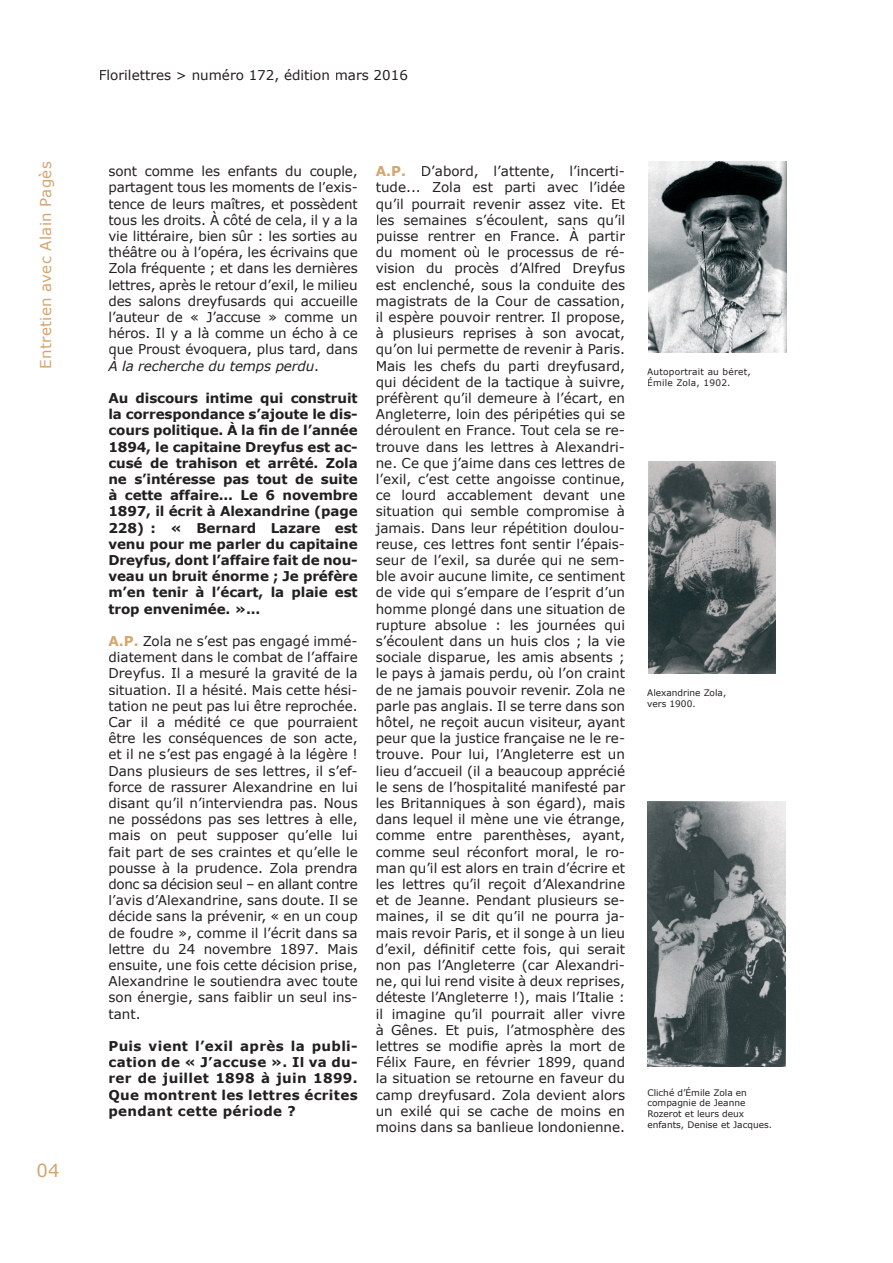
<style>
.page{position:relative;width:893px;height:1263px;background:#fff}
.page>*{position:absolute;margin:0;border:0;box-sizing:border-box;transform-origin:0 0}
.t1{font:18px "Verdana";color:#d5a56f}
.t2{font:15px "Verdana";letter-spacing:.02em;color:#d5a56f}
.t3{font:13.5px/16.2px "Verdana";color:#231f20;text-align:justify}
.t4{font:700 13.5px/16.2px "Verdana";letter-spacing:-.01em;color:#231f20;text-align:justify}
.t5{font:italic 13.5px "Verdana";letter-spacing:-.01em;color:#231f20}
.t6{font:9px/10.8px "Verdana";color:#231f20}
.t7{font:9px "Verdana";letter-spacing:.025em;color:#231f20}
.s1{font-style:normal}
.s2{font-weight:700;color:#d5a56f}
</style>
<div class="page">
<hr style="left:110px;top:422px;width:247px;height:1px;background:#231f20">
<img style="left:648px;top:162px;width:138px;height:191px">
<img style="left:648px;top:461px;width:127px;height:213px">
<img style="left:647px;top:801px;width:138px;height:266px">
<p class="t2" style="left:36px;top:369px;width:209px;rotate:-90deg">Entretien avec Alain Pagès</p>
<h1 class="t1" style="left:37px;top:1159px;width:24px">04</h1>
<p class="t3" style="left:99px;top:67px;width:311px">Florilettres &gt; numéro 172, édition mars 2016</p>
<p class="t3" style="left:108px;top:163px;width:251px">sont comme les enfants du couple, partagent tous les moments de l’exis-</p>
<p class="t3" style="left:108px;top:211px;width:251px">tous les droits. À côté de cela, il y a la</p>
<p class="t3" style="left:108px;top:195px;width:251px">tence de leurs maîtres, et possèdent</p>
<p class="t3" style="left:108px;top:227px;width:251px">vie littéraire, bien sûr : les sorties au théâtre ou à l’opéra, les écrivains que Zola fréquente ; et dans les dernières lettres, après le retour d’exil, le milieu des salons dreyfusards qui accueille l’auteur de « J’accuse » comme un héros. Il y a là comme un écho à ce</p>
<p class="t5" style="left:108px;top:357px;width:212px">À la recherche du temps perdu<span class="s1">.</span></p>
<p class="t3" style="left:108px;top:341px;width:251px">que Proust évoquera, plus tard, dans</p>
<p class="t4" style="left:108px;top:390px;width:251px">Au discours intime qui construit</p>
<p class="t4" style="left:108px;top:422px;width:251px">cours politique. À la fin de l’année</p>
<p class="t4" style="left:108px;top:406px;width:251px">la correspondance s’ajoute le dis-</p>
<p class="t4" style="left:108px;top:438px;width:251px">1894, le capitaine Dreyfus est ac&shy;cusé de trahison et arrêté. Zola ne s’intéresse pas tout de suite à cette affaire... Le 6 novembre 1897, il écrit à Alexandrine (page 228) : « Bernard Lazare est venu pour me parler du capitaine Dreyfus, dont l’affaire fait de nou&shy;veau un bruit énorme ; Je préfère m’en tenir à l’écart, la plaie est trop envenimée. »...</p>
<p class="t3" style="left:108px;top:632px;width:251px"><span class="s2">A.P.</span> Zola ne s’est pas engagé immé&shy;diatement dans le combat de l’affaire Dreyfus. Il a mesuré la gravité de la situation. Il a hésité. Mais cette hési&shy;tation ne peut pas lui être reprochée.<br>Car il a médité ce que pourraient être les conséquences de son acte, et il ne s’est pas engagé à la légère !<br>Dans plusieurs de ses lettres, il s’ef&shy;force de rassurer Alexandrine en lui disant qu’il n’interviendra pas. Nous ne possédons pas ses lettres à elle, mais on peut supposer qu’elle lui fait part de ses craintes et qu’elle le pousse à la prudence. Zola prendra donc sa décision seul – en allant contre l’avis d’Alexandrine, sans doute. Il se décide sans la prévenir, « en un coup de foudre », comme il l’écrit dans sa lettre du 24 novembre 1897. Mais ensuite, une fois cette décision prise, Alexandrine le soutiendra avec toute son énergie, sans faiblir un seul ins&shy;tant.</p>
<p class="t4" style="left:108px;top:1038px;width:251px">Puis vient l’exil après la publi&shy;cation de « J’accuse ». Il va du&shy;rer de juillet 1898 à juin 1899.<br>Que montrent les lettres écrites pendant cette période ?</p>
<p class="t3" style="left:376px;top:163px;width:251px"><span class="s2">A.P.</span> D’abord, l’attente, l’incerti&shy;tude... Zola est parti avec l’idée qu’il pourrait revenir assez vite. Et</p>
<p class="t3" style="left:376px;top:227px;width:251px">puisse rentrer en France. À partir</p>
<p class="t3" style="left:376px;top:211px;width:251px">les semaines s’écoulent, sans qu’il</p>
<p class="t3" style="left:376px;top:244px;width:251px">du moment où le processus de ré&shy;vision du procès d’Alfred Dreyfus est enclenché, sous la conduite des magistrats de la Cour de cassation, il espère pouvoir rentrer. Il propose, à plusieurs reprises à son avocat, qu’on lui permette de revenir à Paris.<br>Mais les chefs du parti dreyfusard, qui décident de la tactique à suivre, préfèrent qu’il demeure à l’écart, en Angleterre, loin des péripéties qui se déroulent en France. Tout cela se re&shy;trouve dans les lettres à Alexandri&shy;ne. Ce que j’aime dans ces lettres de l’exil, c’est cette angoisse continue, ce lourd accablement devant une situation qui semble compromise à jamais. Dans leur répétition doulou&shy;reuse, ces lettres font sentir l’épais&shy;seur de l’exil, sa durée qui ne sem&shy;ble avoir aucune limite, ce sentiment de vide qui s’empare de l’esprit d’un homme plongé dans une situation de rupture absolue : les journées qui s’écoulent dans un huis clos ; la vie sociale disparue, les amis absents ; le pays à jamais perdu, où l’on craint de ne jamais pouvoir revenir. Zola ne parle pas anglais. Il se terre dans son hôtel, ne reçoit aucun visiteur, ayant peur que la justice française ne le re&shy;trouve. Pour lui, l’Angleterre est un lieu d’accueil (il a beaucoup apprécié le sens de l’hospitalité manifesté par les Britanniques à son égard), mais dans lequel il mène une vie étrange, comme entre parenthèses, ayant, comme seul réconfort moral, le ro&shy;man qu’il est alors en train d’écrire et les lettres qu’il reçoit d’Alexandrine et de Jeanne. Pendant plusieurs se&shy;maines, il se dit qu’il ne pourra ja&shy;mais revoir Paris, et il songe à un lieu d’exil, définitif cette fois, qui serait non pas l’Angleterre (car Alexandri&shy;ne, qui lui rend visite à deux reprises, déteste l’Angleterre !), mais l’Italie : il imagine qu’il pourrait aller vivre à Gênes. Et puis, l’atmosphère des lettres se modifie après la mort de Félix Faure, en février 1899, quand la situation se retourne en faveur du camp dreyfusard. Zola devient alors un exilé qui se cache de moins en moins dans sa banlieue londonienne.</p>
<p class="t7" style="left:647px;top:366px;width:105px">Autoportrait au béret,</p>
<p class="t7" style="left:647px;top:377px;width:85px">Émile Zola, 1902.</p>
<p class="t6" style="left:647px;top:687px;width:81px">Alexandrine Zola, vers 1900.</p>
<p class="t6" style="left:647px;top:1086px;width:126px">Cliché d’Émile Zola en compagnie de Jeanne<br>Rozerot et leurs deux enfants, Denise et Jacques.</p>
</div>
